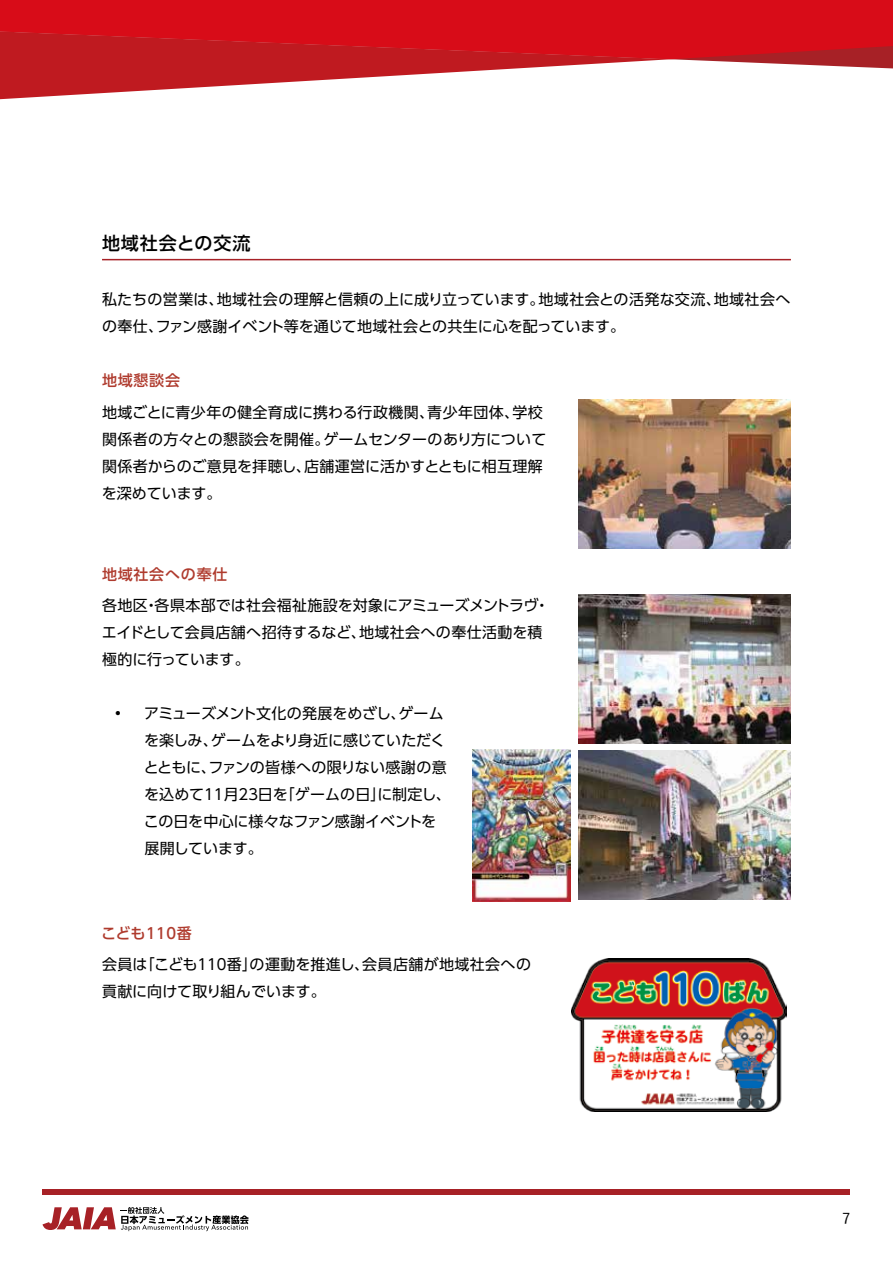
<style>
.page{position:relative;width:893px;height:1263px;background:#fff}
.page>*{position:absolute;margin:0;border:0;box-sizing:border-box;transform-origin:0 0}
.t1{font:500 18px "UD Shin Go Pro";letter-spacing:.05em;color:#000}
.t2{font:15px/27px "UD Shin Go Pro";color:#000}
.t3{font:500 15px "UD Shin Go Pro";letter-spacing:.05em;color:#af3b2e}
.t4{font:500 15px "UD Shin Go Pro";letter-spacing:-.14em;color:#af3b2e}
.t5{font:500 15px "Yu Go";color:#000}
</style>
<div class="page">
<svg style="left:43px;top:1207px;width:206px;height:24px"></svg>
<div style="left:43px;top:1189px;width:807px;height:6px;background:#a72126"></div>
<svg style="left:671px;top:59px;width:222px;height:10px"></svg>
<svg style="left:0;top:59px;width:671px;height:41px"></svg>
<svg style="left:0;top:0;width:893px;height:59px;background:#d20f19"></svg>
<hr style="left:102px;top:259px;width:689px;height:1px;background:#a72126">
<img style="left:578px;top:400px;width:213px;height:149px">
<img style="left:578px;top:750px;width:213px;height:149px">
<img style="left:578px;top:594px;width:213px;height:149px">
<img style="left:472px;top:749px;width:99px;height:152px">
<img style="left:572px;top:959px;width:214px;height:152px">
<p class="t1" style="left:102px;top:228px;width:150px">地域社会との交流</p>
<p class="t2" style="left:102px;top:286px;width:690px">私たちの営業は、地域社会の理解と信頼の上に成り立っています。地域社会との活発な交流、地域社会への奉仕、ファン感謝イベント等を通じて地域社会との共生に心を配っています。</p>
<p class="t3" style="left:102px;top:368px;width:79px">地域懇談会</p>
<p class="t2" style="left:102px;top:398px;width:446px">地域ごとに青少年の健全育成に携わる行政機関、青少年団体、学校関係者の方々との懇談会を開催。ゲームセンターのあり方について関係者からのご意見を拝聴し、店舗運営に活かすとともに相互理解を深めています。</p>
<p class="t3" style="left:102px;top:562px;width:127px">地域社会への奉仕</p>
<p class="t2" style="left:102px;top:591px;width:449px">各地区・各県本部では社会福祉施設を対象にアミューズメントラヴ・エイドとして会員店舗へ招待するなど、地域社会への奉仕活動を積極的に行っています。</p>
<p class="t2" style="left:144px;top:699px;width:309px;text-indent:-29px">• アミューズメント文化の発展をめざし、ゲームを楽しみ、ゲームをより身近に感じていただくとともに、ファンの皆様への限りない感謝の意を込めて１１月２３日を「ゲームの日」に制定し、この日を中心に様々なファン感謝イベントを展開しています。</p>
<p class="t4" style="left:101px;top:921px;width:92px">こども１１０番</p>
<p class="t2" style="left:102px;top:951px;width:430px">会員は「こども１１０番」の運動を推進し、会員店舗が地域社会への貢献に向けて取り組んでいます。</p>
<p class="t5" style="left:842px;top:1204px;width:10px">7</p>
</div>
